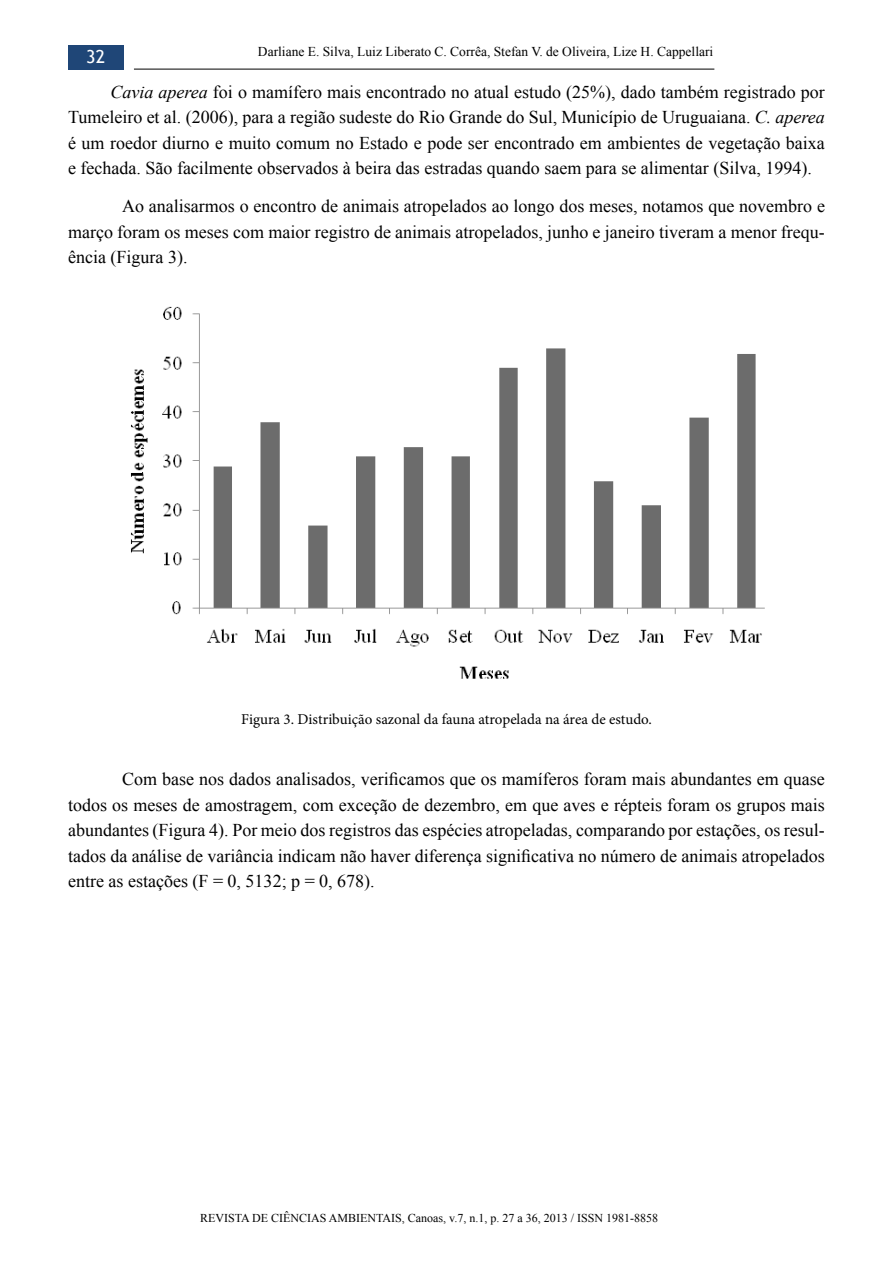
<style>
.page{position:relative;width:893px;height:1263px;background:#fff}
.page>*{position:absolute;margin:0;border:0;box-sizing:border-box;transform-origin:0 0}
.t1{font:18px/25.5px "Times New Roman";color:#000;text-align:justify}
.t2{font:18px "Trebuchet MS";color:#fff}
.t3{font:15px "Minion Pro";color:#000}
.t4{font:13.5px "Times New Roman";color:#000}
.t5{font:12px "Times New Roman";color:#000}
.s1{font-style:italic}
</style>
<div class="page">
<div style="left:68px;top:46px;width:55px;height:24px;background:#1f4677"></div>
<hr style="left:134px;top:69px;width:580px;height:1px;background:#000">
<img style="left:131px;top:306px;width:634px;height:373px">
<p class="t2" style="left:86px;top:47px;width:20px">32</p>
<p class="t4" style="left:258px;top:43px;width:457px">Darliane E. Silva, Luiz Liberato C. Corrêa, Stefan V. de Oliveira, Lize H. Cappellari</p>
<p class="t1" style="left:68px;top:78px;width:758px;text-indent:43px"><span class="s1">Cavia aperea</span> foi o mamífero mais encontrado no atual estudo (25%), dado também registrado por Tumeleiro et al. (2006), para a região sudeste do Rio Grande do Sul, Município de Uruguaiana. <span class="s1">C. aperea </span>é um roedor diurno e muito comum no Estado e pode ser encontrado em ambientes de vegetação baixa e fechada. São facilmente observados à beira das estradas quando saem para se alimentar (Silva, 1994).</p>
<p class="t1" style="left:68px;top:193px;width:758px;text-indent:54px">Ao analisarmos o encontro de animais atropelados ao longo dos meses, notamos que novembro e março foram os meses com maior registro de animais atropelados, junho e janeiro tiveram a menor frequ&shy;ência (Figura 3).</p>
<p class="t3" style="left:241px;top:709px;width:412px">Figura 3. Distribuição sazonal da fauna atropelada na área de estudo.</p>
<p class="t1" style="left:68px;top:766px;width:758px;text-indent:54px">Com base nos dados analisados, verificamos que os mamíferos foram mais abundantes em quase todos os meses de amostragem, com exceção de dezembro, em que aves e répteis foram os grupos mais abundantes (Figura 4). Por meio dos registros das espécies atropeladas, comparando por estações, os resul&shy;tados da análise de variância indicam não haver diferença significativa no número de animais atropelados entre as estações (F = 0, 5132; p = 0, 678).</p>
<p class="t5" style="left:200px;top:1209px;width:459px">Revista de Ciências Ambientais, Canoas, v.7, n.1, p. 27 a 36, 2013 / ISSN 1981-8858</p>
</div>
